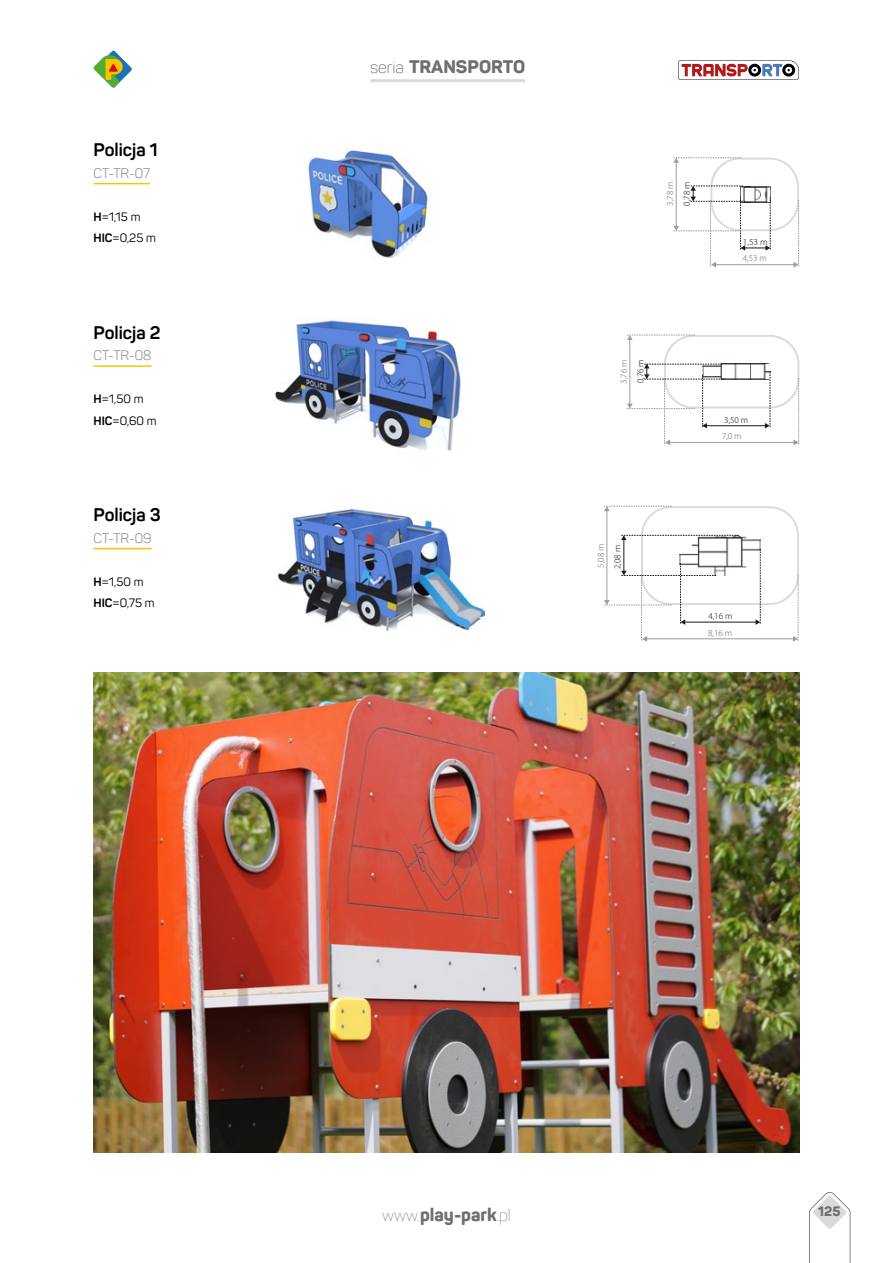
<style>
.page{position:relative;width:893px;height:1263px;background:#fff}
.page>*{position:absolute;margin:0;border:0;box-sizing:border-box;transform-origin:0 0}
.t1{font:800 18px "Panton";color:#706f6f}
.t2{font:700 18px "Panton";color:#000}
.t3{font:300 13.5px "Panton";color:#706f6f}
.t4{font:800 13.5px "Panton";color:#706f6f}
.t5{font:12px/21.6px "Panton";color:#000}
.t6{font:300 9px "Myriad Pro";color:#646363}
.t7{font:300 9px "Myriad Pro";color:#000}
.t8{font:300 9px "Myriad Pro";color:#000;scale:1.04 1}
.s1{font-weight:700}
.s2{font-weight:300;font-size:16.5px}
.s3{font-weight:200;font-size:16.5px}
</style>
<div class="page">
<svg style="left:809px;top:1192px;width:41px;height:71px"></svg>
<svg style="left:678px;top:60px;width:121px;height:20px"></svg>
<hr style="left:370px;top:79px;width:155px;height:3px;background:#dadada">
<img style="left:94px;top:672px;width:705px;height:480px">
<img style="left:308px;top:150px;width:120px;height:108px">
<img style="left:274px;top:320px;width:187px;height:131px">
<img style="left:277px;top:508px;width:208px;height:124px">
<div style="left:710px;top:158px;width:89px;height:73px;border:2px solid #dadada;border-radius:28px"></div>
<hr style="left:715px;top:264px;width:79px;height:1px;background:#9d9d9c">
<svg style="left:793px;top:200px;width:6px;height:68px"></svg>
<hr style="left:676px;top:162px;width:1px;height:65px;background:#9d9d9c">
<svg style="left:673px;top:157px;width:68px;height:6px"></svg>
<svg style="left:673px;top:186px;width:98px;height:82px"></svg>
<img style="left:725px;top:364px;width:45px;height:15px">
<div style="left:664px;top:335px;width:135px;height:74px;border:2px solid #dadada;border-radius:28px"></div>
<hr style="left:669px;top:442px;width:125px;height:1px;background:#9d9d9c">
<hr style="left:706px;top:425px;width:60px;height:1px;background:#1d181a">
<svg style="left:794px;top:378px;width:5px;height:67px"></svg>
<svg style="left:765px;top:372px;width:6px;height:56px"></svg>
<hr style="left:629px;top:339px;width:1px;height:65px;background:#9d9d9c">
<svg style="left:627px;top:335px;width:68px;height:5px"></svg>
<svg style="left:627px;top:364px;width:98px;height:81px"></svg>
<img style="left:680px;top:535px;width:80px;height:41px">
<div style="left:641px;top:506px;width:158px;height:99px;border:2px solid #dadada;border-radius:28px"></div>
<hr style="left:646px;top:638px;width:148px;height:1px;background:#9d9d9c">
<hr style="left:684px;top:622px;width:72px;height:1px;background:#1d181a">
<svg style="left:793px;top:574px;width:6px;height:68px"></svg>
<svg style="left:756px;top:549px;width:5px;height:76px"></svg>
<hr style="left:607px;top:510px;width:1px;height:91px;background:#9d9d9c">
<hr style="left:624px;top:539px;width:1px;height:32px;background:#1d181a">
<svg style="left:604px;top:506px;width:68px;height:5px"></svg>
<svg style="left:621px;top:535px;width:118px;height:5px"></svg>
<svg style="left:604px;top:563px;width:112px;height:79px"></svg>
<hr style="left:94px;top:548px;width:58px;height:1px;background:#fdc300">
<hr style="left:94px;top:183px;width:56px;height:1px;background:#fdc300">
<hr style="left:94px;top:365px;width:57px;height:2px;background:#fdc300">
<svg style="left:94px;top:51px;width:38px;height:37px"></svg>
<h1 class="t2" style="left:94px;top:138px;width:66px">Policja 1</h1>
<p class="t3" style="left:94px;top:165px;width:58px">CT-TR-07</p>
<p class="t5" style="left:94px;top:206px;width:64px"><span class="s1">H</span>=1,15 m<br><span class="s1">HIC</span>=0,25 m</p>
<h1 class="t2" style="left:94px;top:321px;width:68px">Policja 2</h1>
<p class="t3" style="left:94px;top:347px;width:59px">CT-TR-08</p>
<p class="t5" style="left:94px;top:388px;width:65px"><span class="s1">H</span>=1,50 m<br><span class="s1">HIC</span>=0,60 m</p>
<h1 class="t2" style="left:94px;top:503px;width:69px">Policja 3</h1>
<p class="t3" style="left:94px;top:530px;width:59px">CT-TR-09</p>
<p class="t5" style="left:94px;top:571px;width:63px"><span class="s1">H</span>=1,50 m<br><span class="s1">HIC</span>=0,75 m</p>
<h1 class="t1" style="left:370px;top:55px;width:157px"><span class="s2">seria</span> TRANSPORTO</h1>
<p class="t6" style="left:665px;top:206px;width:26px;rotate:-90deg">3,78 m</p>
<p class="t7" style="left:681px;top:206px;width:26px;rotate:-90deg">0,78 m</p>
<p class="t8" style="left:743px;top:236px;width:26px">1,53 m</p>
<p class="t6" style="left:743px;top:253px;width:26px">4,53 m</p>
<p class="t6" style="left:618px;top:383px;width:26px;rotate:-90deg">3,76 m</p>
<p class="t7" style="left:635px;top:383px;width:26px;rotate:-90deg">0,76 m</p>
<p class="t7" style="left:724px;top:414px;width:26px">3,50 m</p>
<p class="t6" style="left:722px;top:431px;width:21px">7,0 m</p>
<p class="t6" style="left:595px;top:568px;width:26px;rotate:-90deg">5,08 m</p>
<p class="t7" style="left:612px;top:569px;width:26px;rotate:-90deg">2,08 m</p>
<p class="t7" style="left:708px;top:610px;width:26px">4,16 m</p>
<p class="t6" style="left:708px;top:627px;width:26px">8,16 m</p>
<h1 class="t1" style="left:382px;top:1203px;width:130px"><span class="s3">www.</span>play-park<span class="s3">.pl</span></h1>
<p class="t4" style="left:818px;top:1203px;width:24px">125</p>
</div>
